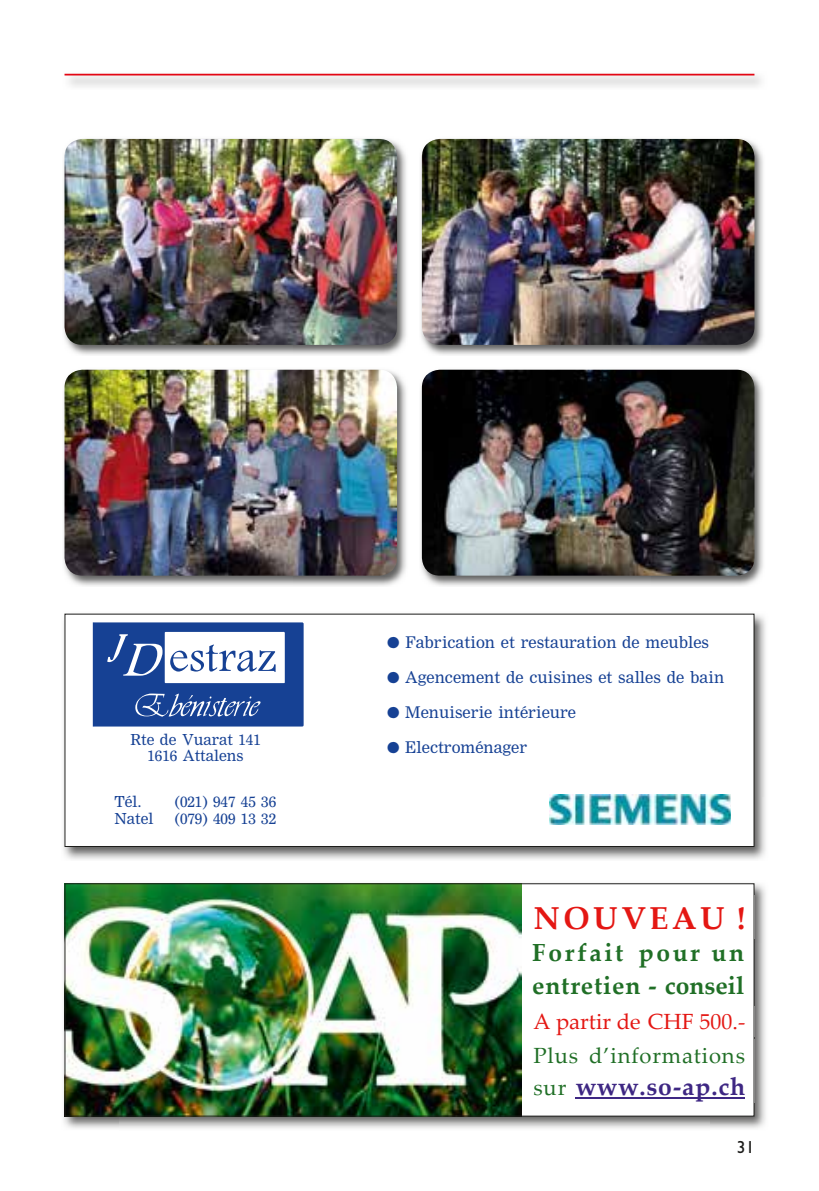
<style>
.page{position:relative;width:819px;height:1191px;background:#fff}
.page>*{position:absolute;margin:0;border:0;box-sizing:border-box;transform-origin:0 0}
.t1{font:700 31.68px "Palatino Linotype";letter-spacing:.11em;color:#e41713}
.t2{font:700 24.68px/33.1px "Palatino Linotype";letter-spacing:.035em;color:#206f26}
.t3{font:700 24.68px "Palatino Linotype";letter-spacing:.035em;color:#3e2783}
.t4{font:21.88px "Palatino Linotype";letter-spacing:.04em;color:#206f26}
.t5{font:21.88px "Palatino Linotype";color:#e41713}
.t6{font:17.5px "Gill Sans Std";color:#1d1d1b}
.t7{font:15.75px "M Nimrod";color:#164194}
.t8{font:14.88px/16.6px "M Nimrod";color:#164194;text-align:center}
.s1{font-weight:400;font-size:21.88px;color:#206f26}
</style>
<div class="page">
<img style="left:63px;top:942px;width:57px;height:187px">
<img style="left:709px;top:942px;width:57px;height:187px">
<img style="left:120px;top:1116px;width:589px;height:13px">
<div style="left:65px;top:883px;width:689px;height:233px;background:#fff"></div>
<img style="left:66px;top:885px;width:456px;height:229px">
<hr style="left:575px;top:1097px;width:170px;height:2px;background:#3e2783">
<div style="left:64px;top:883px;width:690px;height:233px;border:1px solid #1d1d1b"></div>
<img style="left:63px;top:613px;width:703px;height:247px">
<div style="left:65px;top:614px;width:689px;height:232px;background:#fff"></div>
<div style="left:64px;top:613px;width:690px;height:234px;border:1px solid #1d1d1b"></div>
<svg style="left:93px;top:622px;width:210px;height:104px"></svg>
<img style="left:549px;top:795px;width:181px;height:29px">
<img style="left:68px;top:138px;width:338px;height:217px">
<img style="left:64px;top:139px;width:333px;height:206px">
<img style="left:67px;top:369px;width:339px;height:217px">
<img style="left:64px;top:370px;width:333px;height:205px">
<img style="left:421px;top:138px;width:342px;height:217px">
<img style="left:422px;top:139px;width:332px;height:206px">
<img style="left:421px;top:369px;width:342px;height:217px">
<img style="left:422px;top:370px;width:332px;height:205px">
<hr style="left:64px;top:74px;width:690px;height:1px;background:#e30613">
<p class="t8" style="left:130px;top:731px;width:132px">Rte de Vuarat 141<br>1616 Attalens</p>
<p class="t8" style="left:114px;top:793px;width:29px">Tél.</p>
<p class="t8" style="left:175px;top:793px;width:103px">(021) 947 45 36</p>
<p class="t8" style="left:114px;top:810px;width:40px">Natel</p>
<p class="t8" style="left:175px;top:810px;width:103px">(079) 409 13 32</p>
<p class="t7" style="left:387px;top:632px;width:323px">• Fabrication et restauration de meubles</p>
<p class="t7" style="left:387px;top:667px;width:339px">• Agencement de cuisines et salles de bain</p>
<p class="t7" style="left:387px;top:702px;width:190px">• Menuiserie intérieure</p>
<p class="t7" style="left:387px;top:737px;width:142px">• Electroménager</p>
<h1 class="t1" style="left:533px;top:895px;width:213px">NOUVEAU !</h1>
<h2 class="t2" style="left:532px;top:935px;width:214px">Forfait pour un entretien - conseil</h2>
<h3 class="t5" style="left:533px;top:1006px;width:213px">A partir de CHF 500.-</h3>
<h3 class="t4" style="left:533px;top:1040px;width:213px">Plus d’informations</h3>
<h2 class="t3" style="left:533px;top:1069px;width:213px"><span class="s1">sur</span> www.so-ap.ch</h2>
<p class="t6" style="left:737px;top:1137px;width:19px">31</p>
</div>
